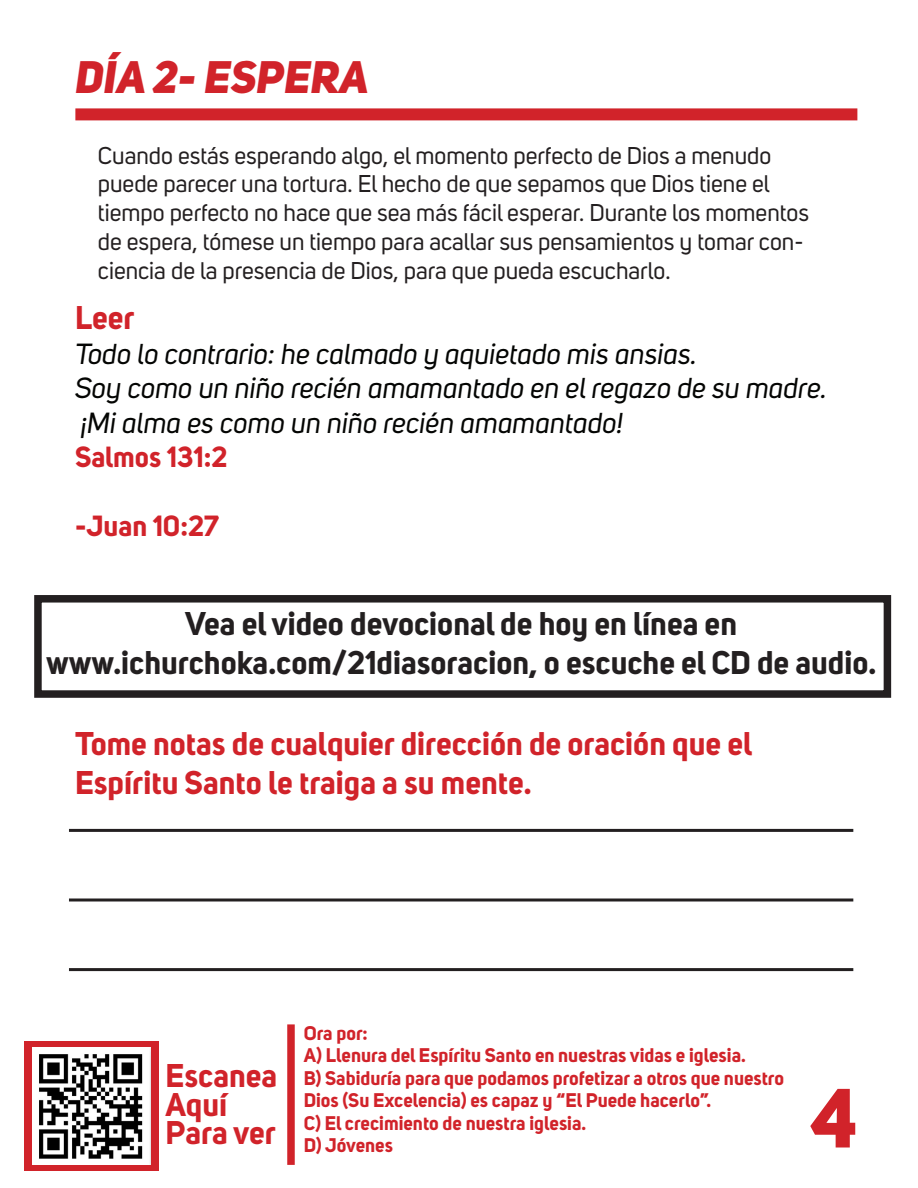
<style>
.page{position:relative;width:918px;height:1188px;background:#fff}
.page>*{position:absolute;margin:0;border:0;box-sizing:border-box;transform-origin:0 0}
.t1{font:82.8px "Uni Sans Heavy CAPS";color:#d1232a}
.t2{font:45px "Uni Sans Heavy Italic CAPS";color:#d1232a}
.t3{font:700 32.4px/28.5px "Uni Sans";color:#d1232a}
.t4{font:700 32.4px "Uni Sans";color:#231f20}
.t5{font:italic 28.8px "Uni Sans";color:#040503}
.t6{font:700 28.8px "Uni Sans";color:#d1232a}
.t7{font:24px/28.8px "Uni Sans";color:#231f20}
.t8{font:700 19.5px/22.5px "Uni Sans";color:#d1232a}
</style>
<div class="page">
<div style="left:75px;top:108px;width:782px;height:12px;background:#d1232a"></div>
<div style="left:34px;top:595px;width:857px;height:103px;border:8px solid #231f20"></div>
<hr style="left:69px;top:829px;width:784px;height:3px;background:#231f20">
<svg style="left:69px;top:898px;width:784px;height:4px;background:#595657"></svg>
<hr style="left:69px;top:968px;width:784px;height:3px;background:#231f20">
<div style="left:25px;top:1041px;width:134px;height:130px;background:#d1232a"></div>
<img style="left:32px;top:1048px;width:119px;height:116px">
<div style="left:287px;top:1024px;width:8px;height:141px;background:#d1232a"></div>
<p class="t2" style="left:75px;top:49px;width:295px">DÍA 2- ESPERA</p>
<p class="t7" style="left:98px;top:141px;width:713px">Cuando estás esperando algo, el momento perfecto de Dios a menudo puede parecer una tortura. El hecho de que sepamos que Dios tiene el tiempo perfecto no hace que sea más fácil esperar. Durante los momentos de espera, tómese un tiempo para acallar sus pensamientos y tomar con&shy;ciencia de la presencia de Dios, para que pueda escucharlo.</p>
<p class="t3" style="left:75px;top:303px;width:61px">Leer</p>
<p class="t5" style="left:75px;top:336px;width:624px">Todo lo contrario: he calmado y aquietado mis ansias.</p>
<p class="t5" style="left:75px;top:370px;width:754px">Soy como un niño recién amamantado en el regazo de su madre.</p>
<p class="t5" style="left:81px;top:405px;width:544px">¡Mi alma es como un niño recién amamantado!</p>
<p class="t6" style="left:75px;top:439px;width:154px">Salmos 131:2</p>
<p class="t6" style="left:75px;top:508px;width:146px">-Juan 10:27</p>
<p class="t4" style="left:185px;top:603px;width:553px">Vea el video devocional de hoy en línea en</p>
<p class="t4" style="left:46px;top:642px;width:832px">www.ichurchoka.com/21diasoracion, o escuche el CD de audio.</p>
<p class="t3" style="left:75px;top:729px;width:679px">Tome notas de cualquier dirección de oración que el</p>
<p class="t3" style="left:75px;top:768px;width:458px">Espíritu Santo le traiga a su mente.</p>
<p class="t3" style="left:166px;top:1061px;width:113px">Escanea<br>Aquí</p>
<p class="t3" style="left:166px;top:1118px;width:112px">Para ver</p>
<p class="t8" style="left:304px;top:1021px;width:66px">Ora por:</p>
<p class="t8" style="left:304px;top:1044px;width:444px">A) Llenura del Espíritu Santo en nuestras vidas e iglesia.</p>
<p class="t8" style="left:304px;top:1066px;width:482px">B) Sabiduría para que podamos profetizar a otros que nuestro<br>Dios (Su Excelencia) es capaz y “El Puede hacerlo”.</p>
<p class="t8" style="left:304px;top:1111px;width:284px">C) El crecimiento de nuestra iglesia.</p>
<p class="t8" style="left:304px;top:1134px;width:91px">D) Jóvenes</p>
<h1 class="t1" style="left:810px;top:1065px;width:49px">4</h1>
</div>
